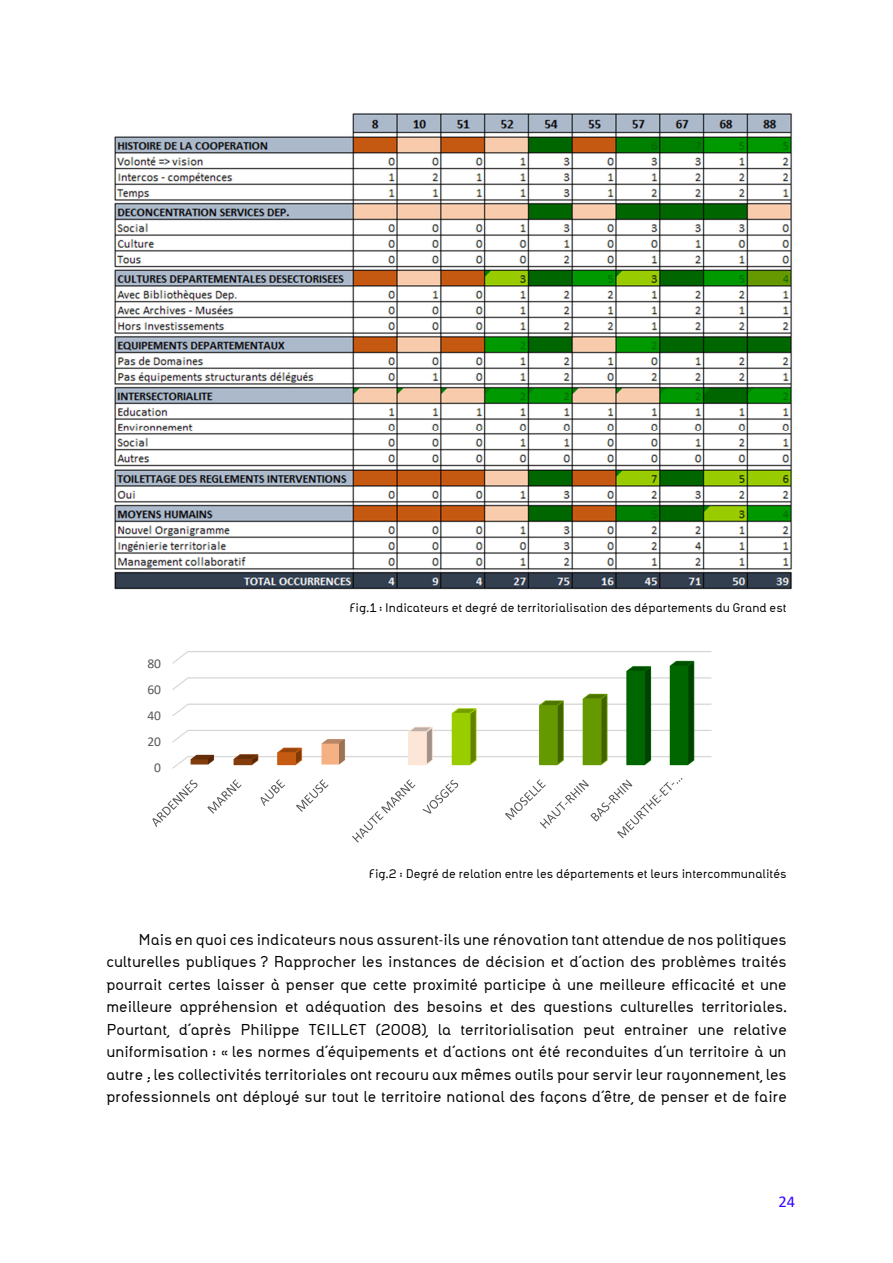
<style>
.page{position:relative;width:893px;height:1263px;background:#fff}
.page>*{position:absolute;margin:0;border:0;box-sizing:border-box;transform-origin:0 0}
.t1{font:16.5px "Calibri";color:#3700ff}
.t2{font:15px/22.5px "Agence";color:#000;text-align:justify}
.t3{font:13.5px "Calibri";color:#595959}
.t4{font:12px "Agence";color:#000}
</style>
<div class="page">
<img style="left:114px;top:113px;width:678px;height:477px">
<img style="left:172px;top:651px;width:540px;height:118px">
<svg style="left:152px;top:780px;width:45px;height:47px"></svg>
<svg style="left:207px;top:779px;width:35px;height:35px"></svg>
<svg style="left:260px;top:779px;width:25px;height:27px"></svg>
<svg style="left:296px;top:779px;width:32px;height:33px"></svg>
<svg style="left:352px;top:779px;width:63px;height:64px"></svg>
<svg style="left:422px;top:780px;width:36px;height:34px"></svg>
<svg style="left:505px;top:778px;width:177px;height:60px"></svg>
<p class="t3" style="left:147px;top:658px;width:15px">80</p>
<p class="t3" style="left:147px;top:684px;width:15px">60</p>
<p class="t3" style="left:147px;top:710px;width:15px">40</p>
<p class="t3" style="left:147px;top:735px;width:15px">20</p>
<p class="t3" style="left:154px;top:761px;width:8px">0</p>
<p class="t4" style="left:349px;top:601px;width:439px">Fig.1 : Indicateurs et degré de territorialisation des départements du Grand est</p>
<p class="t4" style="left:369px;top:867px;width:419px">Fig.2 : Degré de relation entre les départements et leurs intercommunalités</p>
<p class="t2" style="left:106px;top:928px;width:682px;text-indent:32px">Mais en quoi ces indicateurs nous assurent‐ils une rénovation tant attendue de nos politiques culturelles publiques ? Rapprocher les instances de décision et d’action des problèmes traités pourrait certes laisser à penser que cette proximité participe à une meilleure efficacité et une meilleure appréhension et adéquation des besoins et des questions culturelles territoriales.<br>Pourtant, d’après Philippe TEILLET (2008), la territorialisation peut entrainer une relative uniformisation : « les normes d’équipements et d’actions ont été reconduites d’un territoire à un autre ; les collectivités territoriales ont recouru aux mêmes outils pour servir leur rayonnement, les professionnels ont déployé sur tout le territoire national des façons d’être, de penser et de faire</p>
<p class="t1" style="left:778px;top:1190px;width:18px">24</p>
</div>
